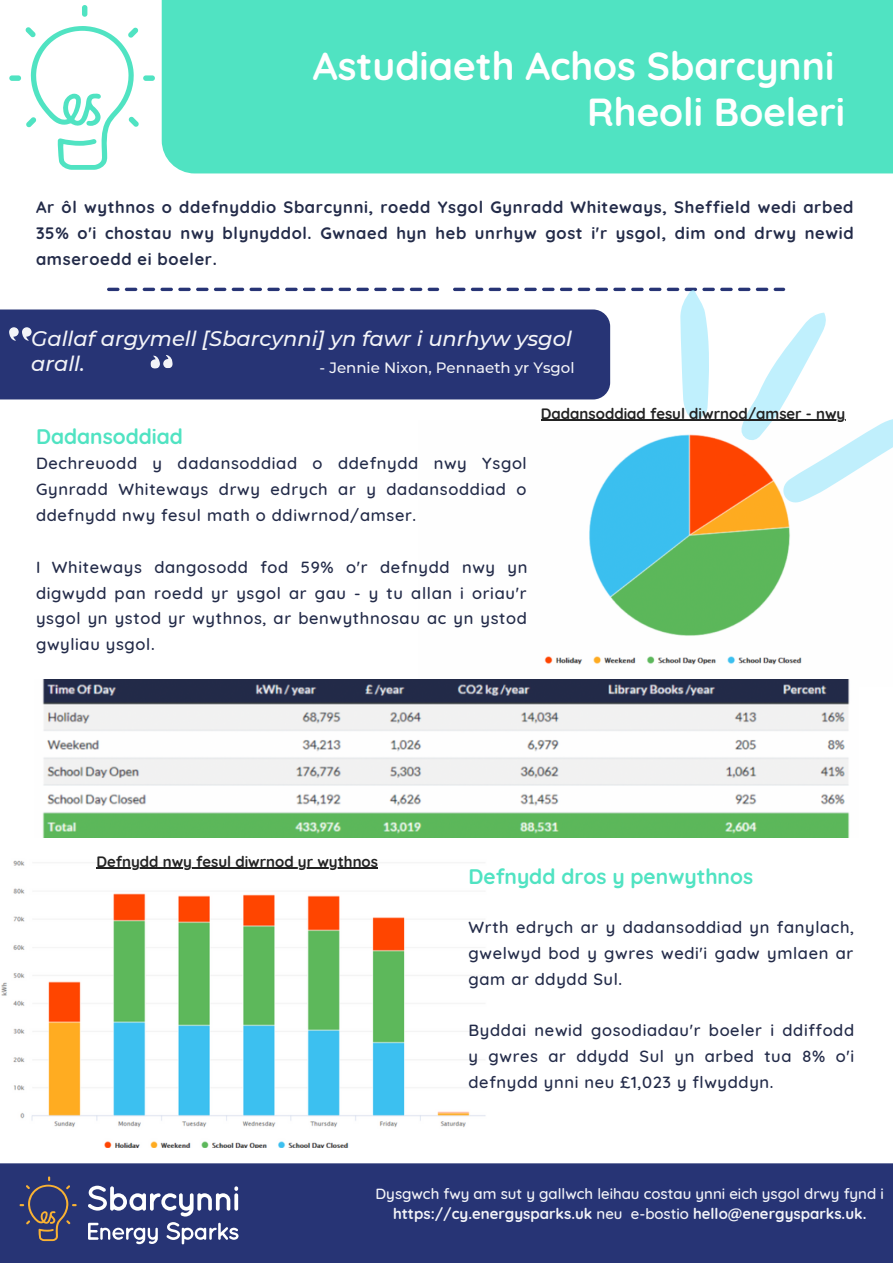
<style>
.page{position:relative;width:893px;height:1264px;background:#fff}
.page>*{position:absolute;margin:0;border:0;box-sizing:border-box;transform-origin:0 0}
.t1{font:700 39px/46px "Quicksand";color:#fff;text-align:right}
.t2{font:italic 500 21px/24.8px "Montserrat";color:#f3f4f8}
.t3{font:700 21px "Quicksand";color:#50e3c2}
.t4{font:500 16.5px/25.8px "Quicksand";letter-spacing:.04em;color:#232b49;text-align:justify}
.t5{font:700 16.5px/25.8px "Quicksand";letter-spacing:.04em;color:#232b49;text-align:justify}
.t6{font:500 15px/20.2px "Quicksand";color:#f3f4f8;text-align:center}
.t7{font:700 15px "Quicksand";color:#222}
.t8{font:500 15px "Montserrat";color:#f3f4f8}
.s1{font-weight:700}
</style>
<div class="page">
<div style="left:0;top:1163px;width:892px;height:99px;background:#273475"></div>
<div style="left:162px;top:0;width:730px;height:173px;background:#50e3c2"></div>
<svg style="left:82px;top:5px;width:5px;height:12px"></svg>
<svg style="left:9px;top:26px;width:146px;height:144px"></svg>
<div style="left:0;top:309px;width:610px;height:90px;background:#273475"></div>
<svg style="left:107px;top:288px;width:12px;height:3px"></svg>
<svg style="left:125px;top:288px;width:12px;height:3px"></svg>
<svg style="left:143px;top:288px;width:65px;height:3px"></svg>
<svg style="left:214px;top:288px;width:12px;height:3px"></svg>
<svg style="left:232px;top:288px;width:65px;height:3px"></svg>
<svg style="left:303px;top:288px;width:12px;height:3px"></svg>
<svg style="left:321px;top:288px;width:65px;height:3px"></svg>
<svg style="left:392px;top:288px;width:12px;height:3px"></svg>
<svg style="left:410px;top:288px;width:29px;height:3px"></svg>
<svg style="left:453px;top:288px;width:12px;height:3px"></svg>
<svg style="left:471px;top:288px;width:65px;height:3px"></svg>
<svg style="left:542px;top:288px;width:12px;height:3px"></svg>
<svg style="left:560px;top:288px;width:65px;height:3px"></svg>
<svg style="left:631px;top:288px;width:12px;height:3px"></svg>
<img style="left:544px;top:443px;width:258px;height:222px">
<svg style="left:648px;top:287px;width:244px;height:241px"></svg>
<img style="left:1px;top:860px;width:485px;height:287px">
<img style="left:42px;top:679px;width:808px;height:158px">
<svg style="left:9px;top:327px;width:23px;height:13px"></svg>
<svg style="left:150px;top:355px;width:23px;height:14px"></svg>
<svg style="left:20px;top:1176px;width:57px;height:64px"></svg>
<svg style="left:88px;top:1222px;width:70px;height:22px"></svg>
<svg style="left:166px;top:1222px;width:72px;height:22px"></svg>
<svg style="left:88px;top:1185px;width:150px;height:31px"></svg>
<svg style="left:234px;top:1193px;width:4px;height:17px"></svg>
<hr style="left:96px;top:867px;width:282px;height:1px;background:#222">
<hr style="left:541px;top:420px;width:304px;height:1px;background:#222">
<h1 class="t1" style="left:313px;top:43px;width:534px">Astudiaeth Achos Sbarcynni<br>Rheoli Boeleri</h1>
<p class="t5" style="left:36px;top:194px;width:819px">Ar ôl wythnos o ddefnyddio Sbarcynni, roedd Ysgol Gynradd Whiteways, Sheffield wedi arbed 35% o'i chostau nwy blynyddol. Gwnaed hyn heb unrhyw gost i'r ysgol, dim ond drwy newid amseroedd ei boeler.</p>
<p class="t2" style="left:31px;top:326px;width:542px">Gallaf argymell [Sbarcynni] yn fawr i unrhyw ysgol arall.</p>
<p class="t8" style="left:319px;top:359px;width:256px">- Jennie Nixon, Pennaeth yr Ysgol</p>
<p class="t3" style="left:36px;top:423px;width:148px">Dadansoddiad</p>
<p class="t4" style="left:36px;top:450px;width:492px">Dechreuodd y dadansoddiad o ddefnydd nwy Ysgol Gynradd Whiteways drwy edrych ar y dadansoddiad o ddefnydd nwy fesul math o ddiwrnod/amser.</p>
<p class="t4" style="left:36px;top:553px;width:493px">I Whiteways dangosodd fod 59% o'r defnydd nwy yn digwydd pan roedd yr ysgol ar gau - y tu allan i oriau'r ysgol yn ystod yr wythnos, ar benwythnosau ac yn ystod gwyliau ysgol.</p>
<p class="t7" style="left:541px;top:404px;width:306px">Dadansoddiad fesul diwrnod/amser - nwy</p>
<p class="t7" style="left:96px;top:851px;width:283px">Defnydd nwy fesul diwrnod yr wythnos</p>
<p class="t3" style="left:468px;top:863px;width:286px">Defnydd dros y penwythnos</p>
<p class="t4" style="left:468px;top:913px;width:387px">Wrth edrych ar y dadansoddiad yn fanylach, gwelwyd bod y gwres wedi'i gadw ymlaen ar gam ar ddydd Sul.</p>
<p class="t4" style="left:468px;top:1017px;width:387px">Byddai newid gosodiadau'r boeler i ddiffodd y gwres ar ddydd Sul yn arbed tua 8% o'i defnydd ynni neu £1,023 y flwyddyn.</p>
<p class="t6" style="left:375px;top:1182px;width:510px">Dysgwch fwy am sut y gallwch leihau costau ynni eich ysgol drwy fynd i <span class="s1">https://cy.energysparks.uk</span> neu e-bostio <span class="s1">hello@energysparks.uk.</span></p>
</div>
